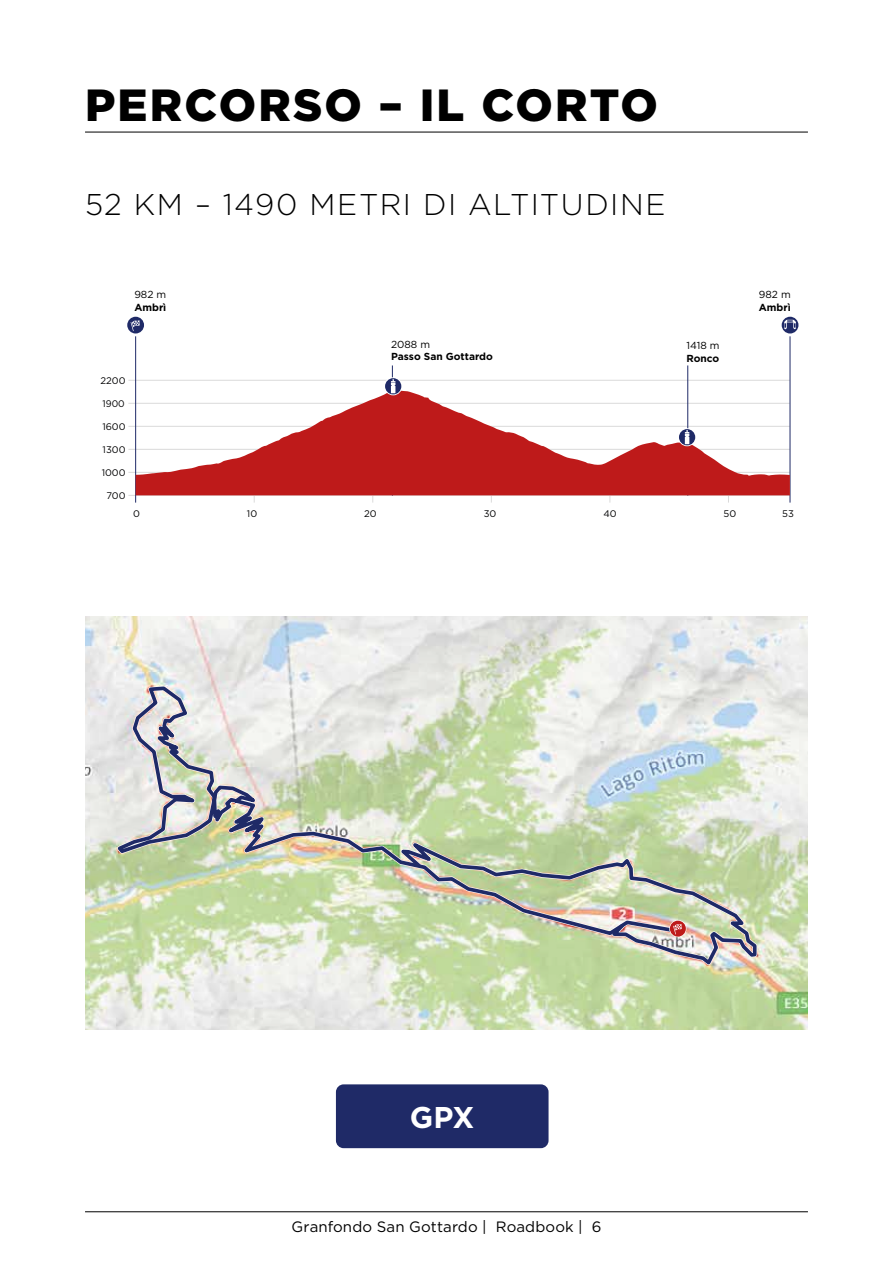
<style>
.page{position:relative;width:893px;height:1263px;background:#fff}
.page>*{position:absolute;margin:0;border:0;box-sizing:border-box;transform-origin:0 0}
.t1{font:900 45px "Gotham";letter-spacing:.05em;color:#000}
.t2{font:300 30px "Gotham";letter-spacing:.045em;color:#000}
.t3{font:700 30px "Gotham";color:#fff}
.t4{font:15px "Gotham";letter-spacing:.01em;color:#000}
.t5{font:700 10.2px "Gotham";color:#000}
.t6{font:10.2px "Gotham";color:#000}
.t7{font:9.6px "Gotham";color:#020203}
.t8{font:9.6px "Gotham";color:#020203;scale:.95 1}
</style>
<div class="page">
<hr style="left:85px;top:1211px;width:723px;height:1px;background:#000">
<hr style="left:85px;top:132px;width:723px;height:1px;background:#000">
<hr style="left:128px;top:472px;width:662px;height:1px;background:#dadada">
<hr style="left:128px;top:495px;width:662px;height:1px;background:#dadada">
<hr style="left:128px;top:426px;width:662px;height:1px;background:#dadada">
<hr style="left:128px;top:403px;width:662px;height:1px;background:#dadada">
<hr style="left:128px;top:380px;width:662px;height:1px;background:#dadada">
<hr style="left:128px;top:449px;width:662px;height:1px;background:#dadada">
<hr style="left:135px;top:336px;width:1px;height:167px;background:#1f2a67">
<hr style="left:790px;top:336px;width:1px;height:167px;background:#1f2a67">
<svg style="left:127px;top:316px;width:18px;height:18px"></svg>
<div style="left:127px;top:317px;width:17px;height:16px;background:#1f2a67;border-radius:50%"></div>
<svg style="left:131px;top:320px;width:9px;height:11px"></svg>
<svg style="left:781px;top:316px;width:18px;height:18px"></svg>
<svg style="left:782px;top:317px;width:16px;height:16px"></svg>
<svg style="left:784px;top:320px;width:12px;height:9px"></svg>
<hr style="left:392px;top:365px;width:1px;height:131px;background:#1f2a67">
<hr style="left:687px;top:365px;width:1px;height:131px;background:#1f2a67">
<svg style="left:136px;top:391px;width:654px;height:104px;fill:#be1a1a"></svg>
<svg style="left:384px;top:377px;width:18px;height:18px"></svg>
<svg style="left:385px;top:378px;width:16px;height:16px"></svg>
<svg style="left:391px;top:379px;width:4px;height:14px"></svg>
<svg style="left:678px;top:428px;width:18px;height:18px"></svg>
<svg style="left:679px;top:429px;width:16px;height:16px"></svg>
<svg style="left:685px;top:430px;width:4px;height:14px"></svg>
<img style="left:85px;top:617px;width:723px;height:413px">
<svg style="left:390px;top:829px;width:370px;height:141px"></svg>
<img style="left:393px;top:833px;width:365px;height:135px">
<img style="left:114px;top:684px;width:561px;height:253px">
<svg style="left:669px;top:920px;width:17px;height:17px"></svg>
<svg style="left:670px;top:921px;width:16px;height:16px"></svg>
<svg style="left:673px;top:924px;width:9px;height:10px"></svg>
<div style="left:336px;top:1084px;width:213px;height:64px;background:#1f2a67;border-radius:8px"></div>
<h1 class="t1" style="left:85px;top:74px;width:574px">PERCORSO – IL CORTO</h1>
<h2 class="t2" style="left:85px;top:186px;width:582px">52 KM – 1490 METRI DI ALTITUDINE</h2>
<p class="t6" style="left:134px;top:288px;width:33px">982 m</p>
<p class="t5" style="left:134px;top:300px;width:33px">Ambrì</p>
<p class="t7" style="left:100px;top:374px;width:27px">2200</p>
<p class="t8" style="left:103px;top:397px;width:25px">1900</p>
<p class="t7" style="left:102px;top:420px;width:25px">1600</p>
<p class="t7" style="left:103px;top:443px;width:24px">1300</p>
<p class="t7" style="left:102px;top:466px;width:25px">1000</p>
<p class="t7" style="left:106px;top:489px;width:21px">700</p>
<p class="t6" style="left:391px;top:338px;width:41px">2088 m</p>
<p class="t5" style="left:391px;top:350px;width:103px">Passo San Gottardo</p>
<p class="t6" style="left:686px;top:339px;width:35px">1418 m</p>
<p class="t5" style="left:686px;top:351px;width:34px">Ronco</p>
<p class="t6" style="left:759px;top:288px;width:33px">982 m</p>
<p class="t5" style="left:759px;top:300px;width:33px">Ambrì</p>
<p class="t7" style="left:133px;top:507px;width:8px">0</p>
<p class="t7" style="left:247px;top:507px;width:12px">10</p>
<p class="t7" style="left:364px;top:507px;width:14px">20</p>
<p class="t7" style="left:484px;top:507px;width:14px">30</p>
<p class="t7" style="left:603px;top:507px;width:15px">40</p>
<p class="t7" style="left:724px;top:507px;width:14px">50</p>
<p class="t7" style="left:782px;top:507px;width:13px">53</p>
<h2 class="t3" style="left:410px;top:1098px;width:66px">GPX</h2>
<h3 class="t4" style="left:292px;top:1217px;width:311px">Granfondo San Gottardo | Roadbook | 6</h3>
</div>
